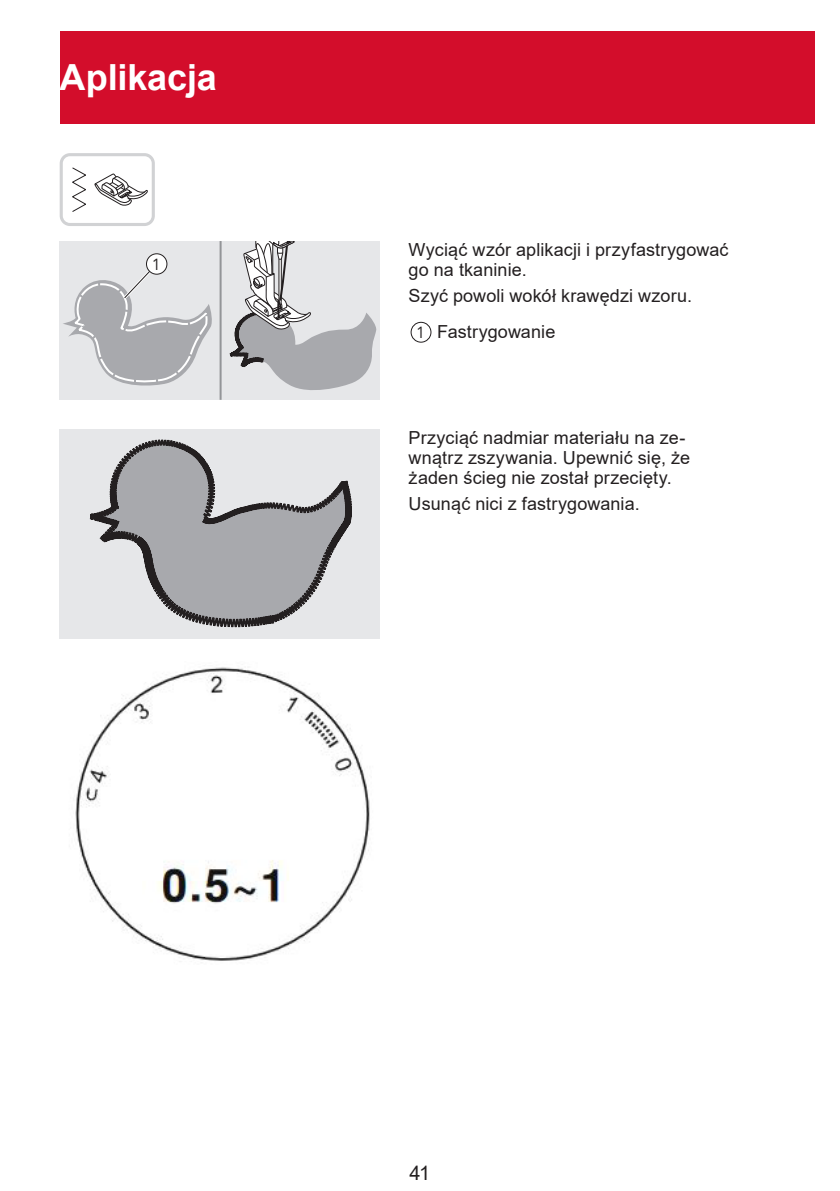
<style>
.page{position:relative;width:840px;height:1191px;background:#fff}
.page>*{position:absolute;margin:0;border:0;box-sizing:border-box;transform-origin:0 0}
.t1{font:700 36px "Arial";letter-spacing:-.005em;color:#fff}
.t2{font:20px "Arial";color:#231f20}
.t3{font:18px/20px "Arial";letter-spacing:.005em;color:#231f20}
.t4{font:16px "Avenir LT Std";color:#231f20}
</style>
<div class="page">
<div style="left:60px;top:31px;width:754px;height:93px;background:#d30d2b"></div>
<div style="left:60px;top:241px;width:320px;height:159px;background:#e6e7e9"></div>
<hr style="left:219px;top:241px;width:2px;height:159px;background:#939598">
<svg style="left:63px;top:266px;width:149px;height:120px"></svg>
<div style="left:146px;top:254px;width:21px;height:20px;background:#fff;border-radius:50%"></div>
<div style="left:146px;top:253px;width:21px;height:22px;border:1px solid #231f20;border-radius:50%"></div>
<svg style="left:229px;top:241px;width:147px;height:149px"></svg>
<div style="left:60px;top:429px;width:320px;height:209px;background:#e6e7e9"></div>
<svg style="left:89px;top:439px;width:263px;height:189px"></svg>
<div style="left:410px;top:322px;width:21px;height:21px;border:1px solid #231f20;border-radius:50%"></div>
<svg style="left:60px;top:153px;width:95px;height:73px"></svg>
<img style="left:75px;top:667px;width:295px;height:294px">
<h1 class="t1" style="left:60px;top:52px;width:159px">Aplikacja</h1>
<p class="t4" style="left:152px;top:255px;width:10px">1</p>
<p class="t3" style="left:408px;top:240px;width:321px">Wyciąć wzór aplikacji i przyfastrygować go na tkaninie.</p>
<p class="t3" style="left:437px;top:278px;width:256px;line-height:35.6px;text-indent:-28px">Szyć powoli wokół krawędzi wzoru.<br>Fastrygowanie</p>
<p class="t4" style="left:416px;top:323px;width:10px">1</p>
<p class="t3" style="left:408px;top:428px;width:283px">Przyciąć nadmiar materiału na ze&shy;wnątrz zszywania. Upewnić się, że żaden ścieg nie został przecięty.</p>
<p class="t3" style="left:408px;top:493px;width:232px">Usunąć nici z fastrygowania.</p>
<p class="t2" style="left:409px;top:1159px;width:22px">41</p>
</div>
